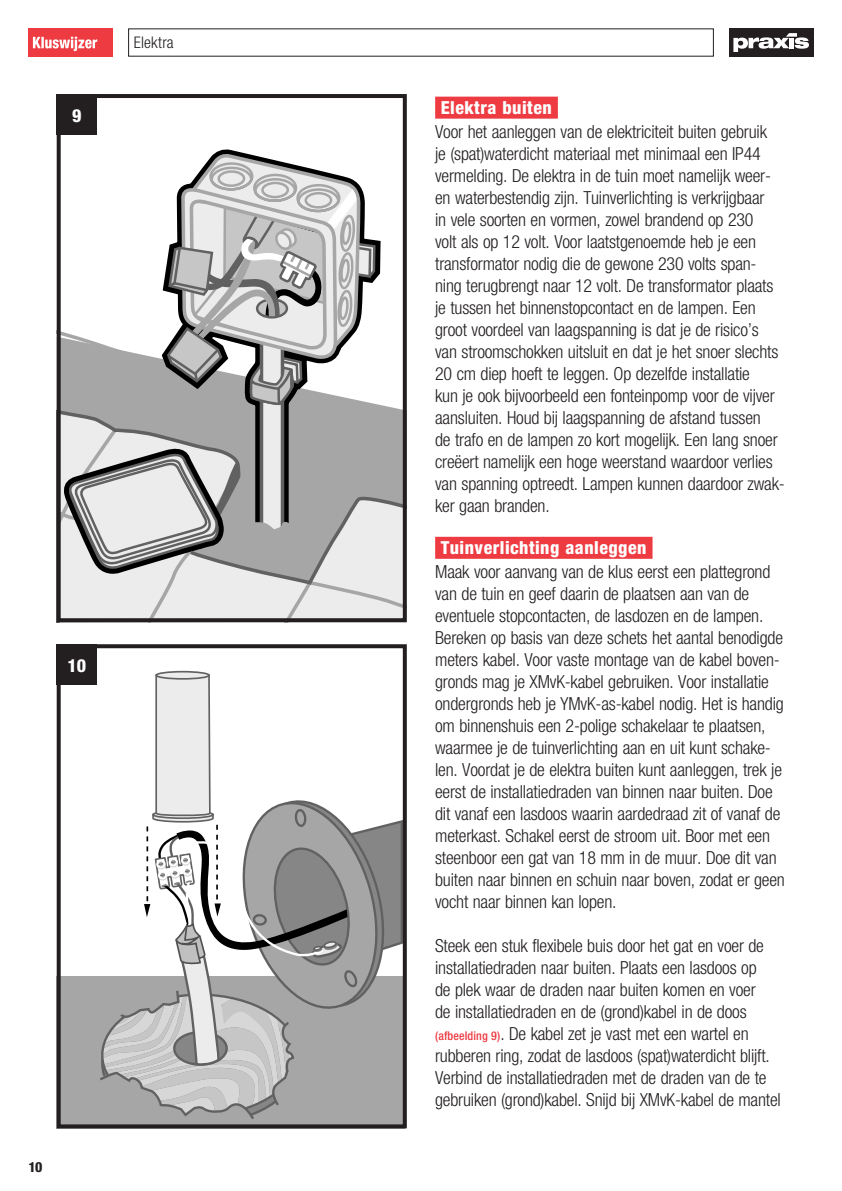
<style>
.page{position:relative;width:842px;height:1191px;background:#fff}
.page>*{position:absolute;margin:0;border:0;box-sizing:border-box;transform-origin:0 0}
.plat{font:300 condensed 18px/22px "Helvetica Neue LT";letter-spacing:-.01em;color:#231f20}
._00-tussenkop-01{font:800 condensed 18px "Helvetica Neue LT";letter-spacing:.025em;color:#fff}
.Normaal{font:800 condensed 18px "Helvetica Neue LT";color:#fff}
.t1{font:300 condensed 16px "Helvetica Neue LT";letter-spacing:.01em;color:#231f20}
.t2{font:800 condensed 14px "Helvetica Neue LT";color:#231f20}
.s1{font-weight:500;font-size:12px;color:#ee3a41}
</style>
<div class="page">
<div style="left:28px;top:28px;width:85px;height:29px;background:#ee3a41"></div>
<svg style="left:33px;top:37px;width:64px;height:14px"></svg>
<div style="left:729px;top:28px;width:85px;height:29px;background:#231f20"></div>
<svg style="left:733px;top:33px;width:76px;height:19px"></svg>
<svg style="left:62px;top:152px;width:340px;height:465px"></svg>
<div style="left:57px;top:94px;width:350px;height:528px;border:4px solid #231f20"></div>
<div style="left:57px;top:94px;width:40px;height:40px;background:#231f20"></div>
<div style="left:57px;top:976px;width:348px;height:152px;background:#a6a6a6"></div>
<div style="left:155px;top:671px;width:55px;height:8px;border:2px solid #616161;border-radius:50%"></div>
<svg style="left:100px;top:673px;width:302px;height:446px"></svg>
<div style="left:57px;top:644px;width:350px;height:484px;border:4px solid #231f20"></div>
<div style="left:57px;top:644px;width:40px;height:40px;background:#231f20"></div>
<div style="left:435px;top:97px;width:123px;height:22px;background:#ee3a41"></div>
<div style="left:435px;top:537px;width:217px;height:22px;background:#ee3a41"></div>
<p class="Normaal" style="left:72px;top:104px;width:11px">9</p>
<p class="t1" style="left:134px;top:33px;width:41px">Elektra</p>
<p class="Normaal" style="left:67px;top:654px;width:20px">10</p>
<p class="t2" style="left:28px;top:1158px;width:16px">10</p>
<p class="_00-tussenkop-01" style="left:441px;top:96px;width:113px">Elektra buiten</p>
<p class="plat" style="left:435px;top:121px;width:351px">Voor het aanleggen van de elektriciteit buiten gebruik<br>je (spat)waterdicht materiaal met minimaal een IP44 vermelding. De elektra in de tuin moet namelijk weer&shy;en waterbestendig zijn. Tuinverlichting is verkrijgbaar<br>in vele soorten en vormen, zowel brandend op 230<br>volt als op 12 volt. Voor laatstgenoemde heb je een transformator nodig die de gewone 230 volts span&shy;ning terugbrengt naar 12 volt. De transformator plaats je tussen het binnenstopcontact en de lampen. Een groot voordeel van laagspanning is dat je de risico’s van stroomschokken uitsluit en dat je het snoer slechts 20 cm diep hoeft te leggen. Op dezelfde installatie<br>kun je ook bijvoorbeeld een fonteinpomp voor de vijver aansluiten. Houd bij laagspanning de afstand tussen<br>de trafo en de lampen zo kort mogelijk. Een lang snoer creëert namelijk een hoge weerstand waardoor verlies van spanning optreedt. Lampen kunnen daardoor zwak&shy;ker gaan branden.</p>
<p class="_00-tussenkop-01" style="left:441px;top:536px;width:207px">Tuinverlichting aanleggen</p>
<p class="plat" style="left:435px;top:561px;width:351px">Maak voor aanvang van de klus eerst een plattegrond van de tuin en geef daarin de plaatsen aan van de eventuele stopcontacten, de lasdozen en de lampen.<br>Bereken op basis van deze schets het aantal benodigde meters kabel. Voor vaste montage van de kabel boven&shy;gronds mag je XMvK-kabel gebruiken. Voor installatie ondergronds heb je YMvK-as-kabel nodig. Het is handig om binnenshuis een 2-polige schakelaar te plaatsen, waarmee je de tuinverlichting aan en uit kunt schake&shy;len. Voordat je de elektra buiten kunt aanleggen, trek je eerst de installatiedraden van binnen naar buiten. Doe dit vanaf een lasdoos waarin aardedraad zit of vanaf de meterkast. Schakel eerst de stroom uit. Boor met een steenboor een gat van 18 mm in de muur. Doe dit van buiten naar binnen en schuin naar boven, zodat er geen vocht naar binnen kan lopen.</p>
<p class="plat" style="left:435px;top:935px;width:330px">Steek een stuk flexibele buis door het gat en voer de installatiedraden naar buiten. Plaats een lasdoos op</p>
<p class="plat" style="left:435px;top:979px;width:322px">de plek waar de draden naar buiten komen en voer</p>
<p class="plat" style="left:435px;top:1001px;width:347px">de installatiedraden en de (grond)kabel in de doos <span class="s1">(afbeelding 9)</span>. De kabel zet je vast met een wartel en rubberen ring, zodat de lasdoos (spat)waterdicht blijft.<br>Verbind de installatiedraden met de draden van de te gebruiken (grond)kabel. Snijd bij XMvK-kabel de mantel</p>
</div>
